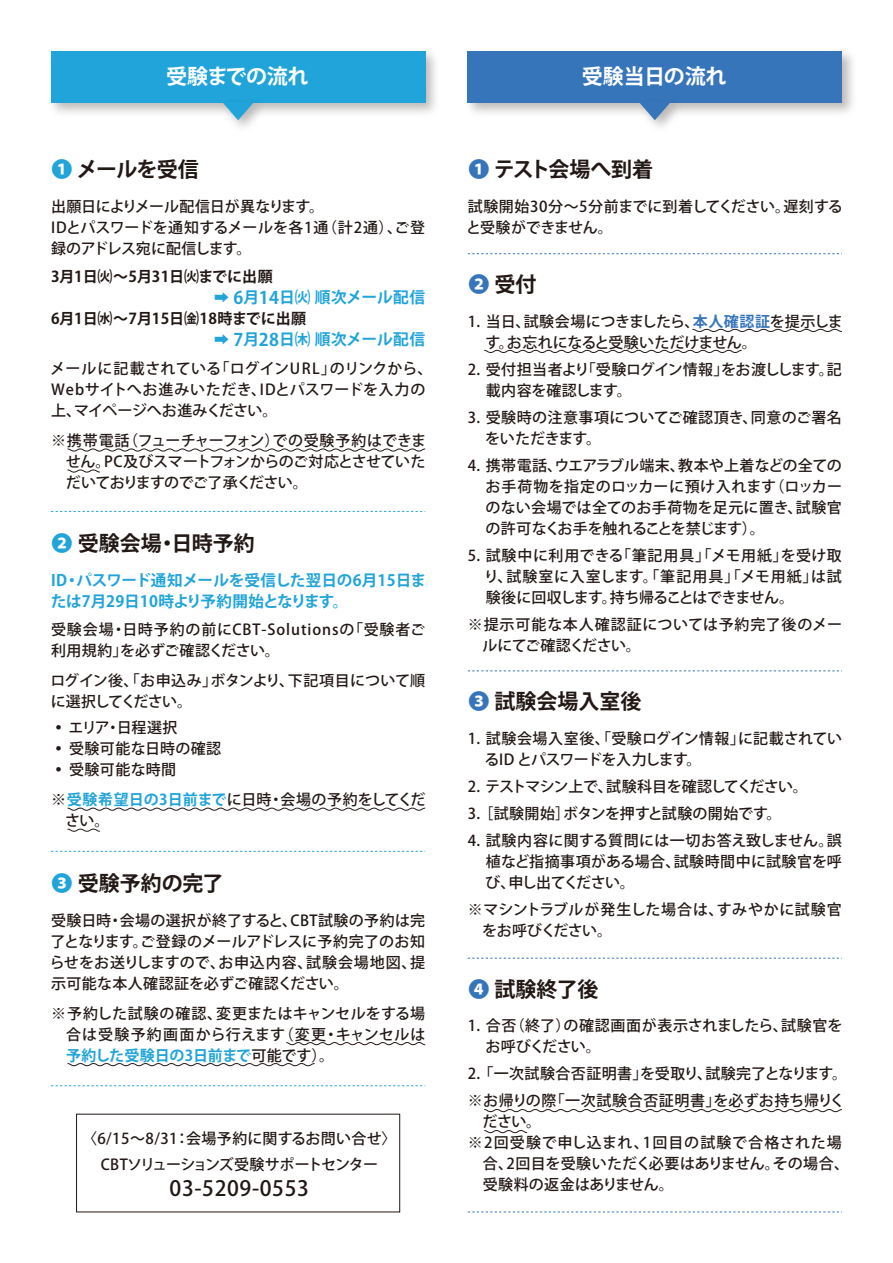
<style>
.page{position:relative;width:893px;height:1263px;background:#fff}
.page>*{position:absolute;margin:0;border:0;box-sizing:border-box;transform-origin:0 0}
.t1{font:700 21px "Koz Go Pro";color:#221815}
.t2{font:700 21px "Koz Go Pro";letter-spacing:-.01em;color:#fff}
.t3{font:500 21px "Koz Go Pro";letter-spacing:.03em;color:#221815}
.t4{font:700 15.75px "Koz Go Pro";letter-spacing:.01em;color:#21a4da}
.t5{font:700 15.6px/21px "Koz Go Pro";letter-spacing:-.01em;color:#21a4da}
.t6{font:500 15px/21px "Koz Go Pro";letter-spacing:.01em;color:#221815}
.t7{font:500 15px/21px "Koz Go Pro";letter-spacing:-.01em;color:#221815}
.t8{font:500 15px/27px "Koz Go Pro";letter-spacing:.03em;color:#221815}
.t9{font:500 15px/21px "Koz Go Pro";letter-spacing:.05em;color:#221815}
.t10{font:500 15px/21px "Koz Go Pro";letter-spacing:-.015em;color:#221815}
.t11{font:700 15px "Koz Go Pro";color:#221815}
.t12{font:500 15px/21px "Koz Go Pro";letter-spacing:.045em;color:#221815}
.t13{font:500 15px "Koz Go Pro";letter-spacing:-.04em;color:#221815}
.t14{font:500 15px "Koz Go Pro";letter-spacing:.065em;color:#221815}
.s1{color:#21a4da}
.s2{font-weight:500;font-size:15px}
.s3{font-size:17.4px}
.s4{font-weight:700;color:#21a4da}
.s5{color:#3775bb}
.s6{font-weight:700;color:#3775bb}
</style>
<div class="page">
<img style="left:51px;top:51px;width:385px;height:62px">
<div style="left:51px;top:51px;width:374px;height:51px;background:#21a4da"></div>
<img style="left:215px;top:102px;width:57px;height:26px">
<svg style="left:221px;top:102px;width:34px;height:19px"></svg>
<svg style="left:51px;top:511px;width:374px;height:1px"></svg>
<img style="left:467px;top:51px;width:386px;height:62px">
<div style="left:468px;top:51px;width:374px;height:51px;background:#3775bb"></div>
<img style="left:631px;top:102px;width:57px;height:26px">
<svg style="left:638px;top:102px;width:34px;height:19px"></svg>
<svg style="left:468px;top:253px;width:374px;height:1px"></svg>
<svg style="left:51px;top:851px;width:374px;height:1px"></svg>
<svg style="left:468px;top:670px;width:374px;height:1px"></svg>
<svg style="left:51px;top:1085px;width:374px;height:1px"></svg>
<svg style="left:468px;top:958px;width:374px;height:1px"></svg>
<svg style="left:468px;top:1211px;width:374px;height:1px"></svg>
<svg style="left:67px;top:448px;width:359px;height:4px"></svg>
<svg style="left:67px;top:469px;width:33px;height:4px"></svg>
<svg style="left:692px;top:329px;width:150px;height:3px"></svg>
<svg style="left:484px;top:350px;width:258px;height:3px"></svg>
<svg style="left:67px;top:807px;width:359px;height:4px"></svg>
<svg style="left:67px;top:828px;width:33px;height:4px"></svg>
<svg style="left:484px;top:1109px;width:358px;height:3px"></svg>
<svg style="left:484px;top:1130px;width:44px;height:3px"></svg>
<svg style="left:286px;top:1042px;width:140px;height:3px"></svg>
<svg style="left:67px;top:1063px;width:248px;height:3px"></svg>
<h1 class="t2" style="left:166px;top:63px;width:144px">受験までの流れ</h1>
<h1 class="t2" style="left:582px;top:63px;width:146px">受験当日の流れ</h1>
<h1 class="t1" style="left:52px;top:156px;width:149px"><span class="s1">❶</span> メールを受信</h1>
<p class="t7" style="left:51px;top:196px;width:376px">出願日によりメール配信日が異なります。<br>IDとパスワードを通知するメールを各1通（計2通）、ご登録のアドレス宛に配信します。</p>
<p class="t11" style="left:51px;top:267px;width:223px">3月1日㈫～5月31日㈫までに出願</p>
<p class="t4" style="left:214px;top:287px;width:212px"><span class="s2">➡</span> <span class="s3">6</span>月<span class="s3">14</span>日㈫ 順次メール配信</p>
<p class="t11" style="left:51px;top:309px;width:257px">6月1日㈬～7月15日㈮18時までに出願</p>
<p class="t4" style="left:214px;top:329px;width:212px"><span class="s2">➡</span> <span class="s3">7</span>月<span class="s3">28</span>日㈭ 順次メール配信</p>
<p class="t6" style="left:50px;top:358px;width:384px">メールに記載されている「ログインURL」のリンクから、<br>Webサイトへお進みいただき、IDとパスワードを入力の上、マイページへお進みください。</p>
<p class="t6" style="left:66px;top:430px;width:362px;text-align:justify;text-indent:-15px">※携帯電話（フューチャーフォン）での受験予約はできません。PC及びスマートフォンからのご対応とさせていただいておりますのでご了承ください。</p>
<h1 class="t1" style="left:52px;top:530px;width:205px"><span class="s1">❷</span> 受験会場・日時予約</h1>
<p class="t5" style="left:51px;top:571px;width:377px">ID・パスワード通知メールを受信した翌日の6月15日または7月29日10時より予約開始となります。</p>
<p class="t9" style="left:51px;top:620px;width:376px">受験会場・日時予約の前にCBT-Solutionsの「受験者ご利用規約」を必ずご確認ください。</p>
<p class="t6" style="left:50px;top:671px;width:376px">ログイン後、「お申込み」ボタンより、下記項目について順に選択してください。</p>
<p class="t6" style="left:51px;top:717px;width:128px">• エリア・日程選択</p>
<p class="t6" style="left:51px;top:738px;width:172px">• 受験可能な日時の確認</p>
<p class="t6" style="left:51px;top:755px;width:376px;line-height:30px">• 受験可能な時間<br>※<span class="s4">受験希望日の3日前まで</span>に日時・会場の予約をしてくだ</p>
<p class="t6" style="left:65px;top:810px;width:46px">さい。</p>
<h1 class="t1" style="left:52px;top:870px;width:173px"><span class="s1">❸</span> 受験予約の完了</h1>
<p class="t6" style="left:50px;top:910px;width:377px;text-align:justify">受験日時・会場の選択が終了すると、CBT試験の予約は完了となります。ご登録のメールアドレスに予約完了のお知らせをお送りしますので、お申込内容、試験会場地図、提示可能な本人確認証を必ずご確認ください。</p>
<p class="t6" style="left:66px;top:1003px;width:361px;text-align:justify;text-indent:-15px">※予約した試験の確認、変更またはキャンセルをする場合は受験予約画面から行えます（変更・キャンセルは<span class="s4">予約した受験日の3日前まで</span>可能です）。</p>
<p class="t6" style="left:82px;top:1127px;width:316px;line-height:25.5px;text-align:center">〈6/15～8/31：会場予約に関するお問い合せ〉<br>CBTソリューションズ受験サポートセンター</p>
<h1 class="t3" style="left:170px;top:1175px;width:141px">03-5209-0553</h1>
<h1 class="t1" style="left:468px;top:156px;width:186px"><span class="s5">❶</span> テスト会場へ到着</h1>
<p class="t6" style="left:466px;top:196px;width:378px">試験開始30分～5分前までに到着してください。遅刻すると受験ができません。</p>
<h1 class="t1" style="left:468px;top:271px;width:70px"><span class="s5">❷</span> 受付</h1>
<p class="t6" style="left:485px;top:311px;width:359px;text-indent:-18px">1. 当日、試験会場につきましたら、<span class="s6">本人確認証</span>を提示します。お忘れになると受験いただけません。</p>
<p class="t7" style="left:486px;top:359px;width:358px;text-indent:-18px">2. 受付担当者より「受験ログイン情報」をお渡しします。記載内容を確認します。</p>
<p class="t6" style="left:485px;top:407px;width:358px;text-indent:-17px">3. 受験時の注意事項についてご確認頂き、同意のご署名をいただきます。</p>
<p class="t6" style="left:485px;top:455px;width:358px;text-align:justify;text-indent:-18px">4. 携帯電話、ウエアラブル端末、教本や上着などの全てのお手荷物を指定のロッカーに預け入れます（ロッカーのない会場では全てのお手荷物を足元に置き、試験官の許可なくお手を触れることを禁じます）。</p>
<p class="t6" style="left:484px;top:545px;width:360px;text-align:justify;text-indent:-16px">5. 試験中に利用できる「筆記用具」「メモ用紙」を受け取り、試験室に入室します。「筆記用具」「メモ用紙」は試験後に回収します。持ち帰ることはできません。</p>
<p class="t12" style="left:483px;top:614px;width:361px;text-indent:-15px">※提示可能な本人確認証については予約完了後のメールにてご確認ください。</p>
<h1 class="t1" style="left:468px;top:688px;width:175px"><span class="s5">❸</span> 試験会場入室後</h1>
<p class="t10" style="left:485px;top:729px;width:359px;text-indent:-17px">1. 試験会場入室後、「受験ログイン情報」に記載されているID とパスワードを入力します。　</p>
<p class="t13" style="left:468px;top:777px;width:342px">2. テストマシン上で、試験科目を確認してください。</p>
<p class="t6" style="left:468px;top:804px;width:315px">3. ［試験開始］ボタンを押すと試験の開始です。</p>
<p class="t6" style="left:485px;top:831px;width:358px;text-align:justify;text-indent:-18px">4. 試験内容に関する質問には一切お答え致しません。誤植など指摘事項がある場合、試験時間中に試験官を呼び、申し出てください。</p>
<p class="t6" style="left:482px;top:900px;width:361px;text-indent:-14px">※マシントラブルが発生した場合は、すみやかに試験官をお呼びください。</p>
<h1 class="t1" style="left:468px;top:975px;width:131px"><span class="s5">❹</span> 試験終了後</h1>
<p class="t6" style="left:485px;top:1016px;width:359px;text-indent:-18px">1. 合否（終了）の確認画面が表示されましたら、試験官をお呼びください。</p>
<p class="t8" style="left:468px;top:1061px;width:381px">2. 「一次試験合否証明書」を受取り、試験完了となります。※お帰りの際「一次試験合否証明書」を必ずお持ち帰りく</p>
<p class="t6" style="left:483px;top:1112px;width:60px">ださい。</p>
<p class="t14" style="left:468px;top:1133px;width:376px">※2回受験で申し込まれ、1回目の試験で合格された場</p>
<p class="t6" style="left:483px;top:1154px;width:368px">合、2回目を受験いただく必要はありません。その場合、</p>
<p class="t6" style="left:483px;top:1175px;width:193px">受験料の返金はありません。</p>
</div>
